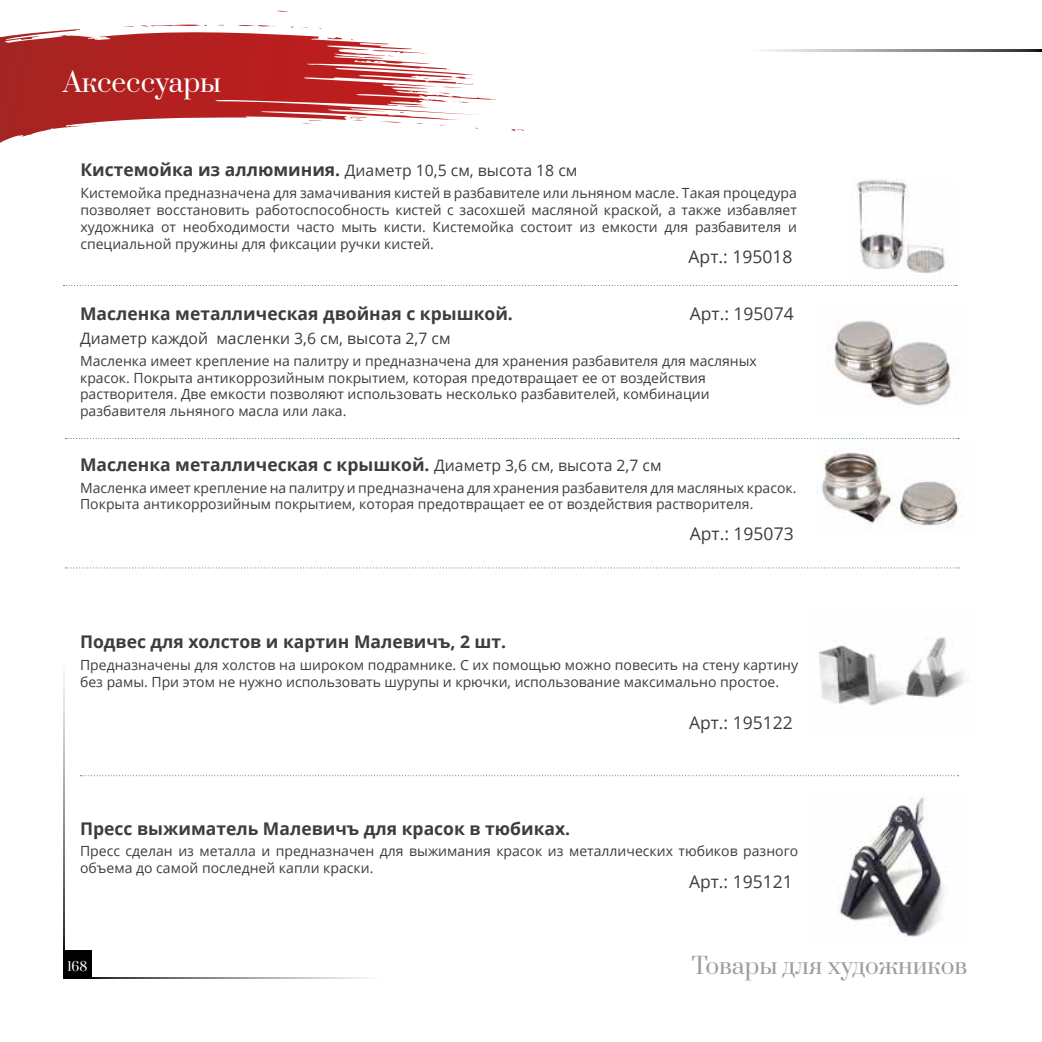
<style>
.page{position:relative;width:1042px;height:1042px;background:#fff}
.page>*{position:absolute;margin:0;border:0;box-sizing:border-box;transform-origin:0 0}
.t1{font:26.25px "Prata";color:#fff}
.t2{font:22.75px "Prata";color:#9d9d9c}
.t3{font:700 17.5px "Open Sans";color:#3d3d3c}
.t4{font:17.5px "Open Sans";color:#3d3d3c}
.t5{font:15.75px "Open Sans";color:#3d3d3c}
.t6{font:14px/16.8px "Open Sans";color:#3d3d3c}
.t7{font:12.25px "Prata";color:#fff}
.s1{font-weight:700;font-size:17.5px}
.s2{font-weight:400;font-size:15.75px}
</style>
<div class="page">
<svg style="left:766px;top:49px;width:276px;height:2px"></svg>
<svg style="left:92px;top:978px;width:275px;height:1px"></svg>
<div style="left:63px;top:950px;width:29px;height:29px;background:#000"></div>
<svg style="left:63px;top:676px;width:1px;height:274px"></svg>
<img style="left:818px;top:637px;width:146px;height:69px">
<svg style="left:0;top:37px;width:497px;height:106px"></svg>
<svg style="left:141px;top:25px;width:66px;height:2px"></svg>
<svg style="left:238px;top:25px;width:38px;height:2px"></svg>
<svg style="left:327px;top:37px;width:15px;height:3px"></svg>
<svg style="left:298px;top:120px;width:22px;height:4px"></svg>
<svg style="left:372px;top:50px;width:57px;height:12px"></svg>
<svg style="left:349px;top:117px;width:19px;height:4px"></svg>
<svg style="left:375px;top:121px;width:27px;height:2px"></svg>
<svg style="left:400px;top:106px;width:28px;height:7px"></svg>
<svg style="left:437px;top:77px;width:37px;height:17px"></svg>
<svg style="left:451px;top:101px;width:19px;height:2px"></svg>
<svg style="left:470px;top:127px;width:8px;height:2px"></svg>
<svg style="left:511px;top:129px;width:13px;height:2px"></svg>
<img style="left:834px;top:320px;width:119px;height:86px">
<img style="left:817px;top:438px;width:143px;height:91px">
<img style="left:856px;top:178px;width:89px;height:96px">
<svg style="left:63px;top:285px;width:894px;height:1px"></svg>
<svg style="left:65px;top:438px;width:894px;height:1px"></svg>
<svg style="left:65px;top:567px;width:894px;height:1px"></svg>
<svg style="left:80px;top:775px;width:878px;height:1px"></svg>
<img style="left:839px;top:797px;width:105px;height:140px">
<h1 class="t1" style="left:63px;top:60px;width:160px">Аксессуары</h1>
<p class="t5" style="left:80px;top:160px;width:498px"><span class="s1">Кистемойка из аллюминия.</span> Диаметр 10,5 см, высота 18 см</p>
<p class="t6" style="left:80px;top:184px;width:718px;text-align:justify">Кистемойка предназначена для замачивания кистей в разбавителе или льняном масле. Такая процедура позволяет восстановить работоспособность кистей с засохшей масляной краской, а также избавляет художника от необходимости часто мыть кисти. Кистемойка состоит из емкости для разбавителя и специальной пружины для фиксации ручки кистей.</p>
<p class="t4" style="left:688px;top:245px;width:105px">Арт.: 195018</p>
<p class="t4" style="left:690px;top:301px;width:105px">Арт.: 195074</p>
<p class="t3" style="left:80px;top:301px;width:434px">Масленка металлическая двойная с крышкой.</p>
<p class="t5" style="left:80px;top:327px;width:372px">Диаметр каждой масленки 3,6 см, высота 2,7 см</p>
<p class="t6" style="left:80px;top:352px;width:678px">Масленка имеет крепление на палитру и предназначена для хранения разбавителя для масляных красок. Покрыта антикоррозийным покрытием, которая предотвращает ее от воздействия растворителя. Две емкости позволяют использовать несколько разбавителей, комбинации разбавителя льняного масла или лака.</p>
<p class="t3" style="left:80px;top:452px;width:583px">Масленка металлическая с крышкой. <span class="s2">Диаметр 3,6 см, высота 2,7 см</span></p>
<p class="t6" style="left:80px;top:479px;width:718px">Масленка имеет крепление на палитру и предназначена для хранения разбавителя для масляных красок.<br>Покрыта антикоррозийным покрытием, которая предотвращает ее от воздействия растворителя.</p>
<p class="t4" style="left:690px;top:521px;width:105px">Арт.: 195073</p>
<p class="t3" style="left:80px;top:629px;width:428px">Подвес для холстов и картин Малевичъ, 2 шт.</p>
<p class="t6" style="left:80px;top:656px;width:719px">Предназначены для холстов на широком подрамнике. С их помощью можно повесить на стену картину без рамы. При этом не нужно использовать шурупы и крючки, использование максимально простое.</p>
<p class="t4" style="left:689px;top:711px;width:105px">Арт.: 195122</p>
<p class="t3" style="left:80px;top:816px;width:492px">Пресс выжиматель Малевичъ для красок в тюбиках.</p>
<p class="t6" style="left:80px;top:842px;width:719px">Пресс сделан из металла и предназначен для выжимания красок из металлических тюбиков разного объема до самой последней капли краски.</p>
<p class="t4" style="left:689px;top:870px;width:105px">Арт.: 195121</p>
<p class="t7" style="left:67px;top:956px;width:22px">168</p>
<h2 class="t2" style="left:692px;top:946px;width:277px">Товары для художников</h2>
</div>
